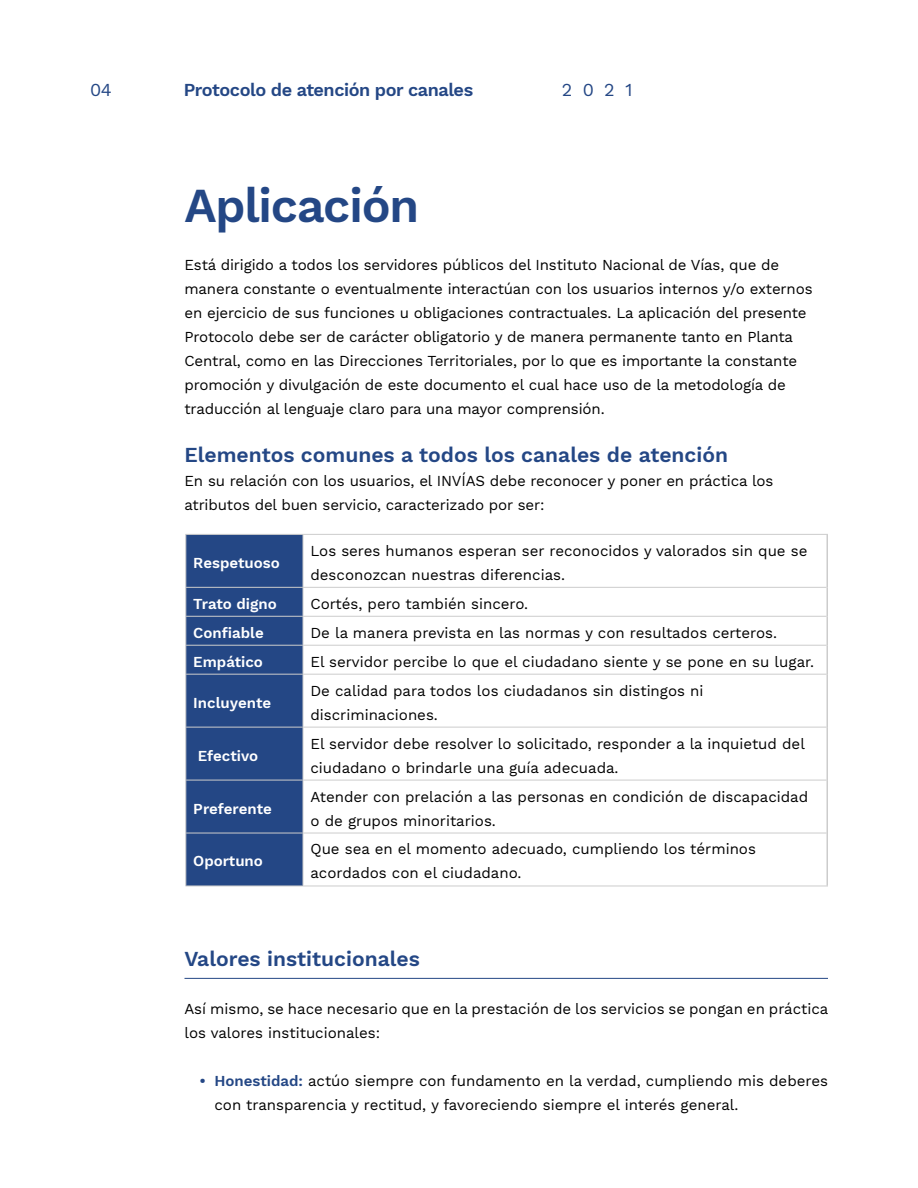
<style>
.page{position:relative;width:918px;height:1188px;background:#fff}
.page>*{position:absolute;margin:0;border:0;box-sizing:border-box;transform-origin:0 0}
.t1{font:600 48px "Work Sans";letter-spacing:-.025em;color:#244785}
.t2{font:600 21px "Work Sans";color:#244785}
.t3{font:600 18px "Work Sans";letter-spacing:-.025em;color:#244785}
.t4{font:18px "Work Sans";letter-spacing:.58em;color:#244785}
.t5{font:15px/24px "Work Sans";color:#000}
.t6{font:600 15px "Work Sans";color:#fff}
.s1{font-weight:600;color:#244785}
</style>
<div class="page">
<hr style="left:303px;top:534px;width:525px;height:1px;background:#ccc">
<hr style="left:303px;top:587px;width:523px;height:1px;background:#ccc">
<hr style="left:303px;top:616px;width:523px;height:1px;background:#ccc">
<hr style="left:303px;top:645px;width:523px;height:1px;background:#ccc">
<div style="left:185px;top:534px;width:119px;height:352px;background:#244785"></div>
<hr style="left:185px;top:674px;width:118px;height:1px;background:#ccc">
<hr style="left:185px;top:675px;width:1px;height:52px;background:#ccc">
<hr style="left:303px;top:674px;width:523px;height:1px;background:#ccc">
<hr style="left:303px;top:675px;width:1px;height:52px;background:#ccc">
<hr style="left:185px;top:727px;width:118px;height:1px;background:#ccc">
<hr style="left:185px;top:727px;width:1px;height:53px;background:#ccc">
<hr style="left:303px;top:727px;width:523px;height:1px;background:#ccc">
<hr style="left:303px;top:727px;width:1px;height:53px;background:#ccc">
<hr style="left:185px;top:780px;width:118px;height:1px;background:#ccc">
<hr style="left:185px;top:780px;width:1px;height:53px;background:#ccc">
<hr style="left:303px;top:780px;width:523px;height:1px;background:#ccc">
<hr style="left:303px;top:780px;width:1px;height:53px;background:#ccc">
<hr style="left:185px;top:833px;width:118px;height:1px;background:#ccc">
<hr style="left:185px;top:833px;width:1px;height:53px;background:#ccc">
<hr style="left:303px;top:833px;width:523px;height:1px;background:#ccc">
<hr style="left:303px;top:833px;width:1px;height:53px;background:#ccc">
<hr style="left:185px;top:886px;width:118px;height:1px;background:#ccc">
<hr style="left:303px;top:886px;width:525px;height:1px;background:#ccc">
<hr style="left:826px;top:535px;width:2px;height:52px;background:#ccc">
<hr style="left:826px;top:587px;width:2px;height:29px;background:#ccc">
<hr style="left:826px;top:616px;width:2px;height:29px;background:#ccc">
<hr style="left:826px;top:645px;width:2px;height:29px;background:#ccc">
<hr style="left:826px;top:674px;width:2px;height:53px;background:#ccc">
<hr style="left:826px;top:727px;width:2px;height:53px;background:#ccc">
<hr style="left:826px;top:780px;width:2px;height:53px;background:#ccc">
<hr style="left:826px;top:833px;width:2px;height:53px;background:#ccc">
<hr style="left:184px;top:978px;width:644px;height:1px;background:#244785">
<p class="t4" style="left:90px;top:79px;width:23px">04</p>
<p class="t3" style="left:184px;top:80px;width:291px">Protocolo de atención por canales</p>
<p class="t4" style="left:562px;top:79px;width:72px">2021</p>
<h1 class="t1" style="left:184px;top:178px;width:236px">Aplicación</h1>
<p class="t5" style="left:184px;top:254px;width:630px">Está dirigido a todos los servidores públicos del Instituto Nacional de Vías, que de manera constante o eventualmente interactúan con los usuarios internos y/o externos en ejercicio de sus funciones u obligaciones contractuales. La aplicación del presente Protocolo debe ser de carácter obligatorio y de manera permanente tanto en Planta Central, como en las Direcciones Territoriales, por lo que es importante la constante promoción y divulgación de este documento el cual hace uso de la metodología de traducción al lenguaje claro para una mayor comprensión.</p>
<h2 class="t2" style="left:184px;top:443px;width:545px">Elementos comunes a todos los canales de atención</h2>
<p class="t5" style="left:184px;top:470px;width:590px">En su relación con los usuarios, el INVÍAS debe reconocer y poner en práctica los atributos del buen servicio, caracterizado por ser:</p>
<p class="t6" style="left:193px;top:554px;width:88px">Respetuoso</p>
<p class="t5" style="left:310px;top:539px;width:498px">Los seres humanos esperan ser reconocidos y valorados sin que se desconozcan nuestras diferencias.</p>
<p class="t6" style="left:193px;top:595px;width:85px">Trato digno</p>
<p class="t5" style="left:310px;top:592px;width:219px">Cortés, pero también sincero.</p>
<p class="t6" style="left:193px;top:624px;width:72px">Confiable</p>
<p class="t5" style="left:310px;top:621px;width:468px">De la manera prevista en las normas y con resultados certeros.</p>
<p class="t6" style="left:193px;top:653px;width:71px">Empático</p>
<p class="t5" style="left:310px;top:650px;width:505px">El servidor percibe lo que el ciudadano siente y se pone en su lugar.</p>
<p class="t6" style="left:193px;top:694px;width:79px">Incluyente</p>
<p class="t5" style="left:310px;top:679px;width:395px">De calidad para todos los ciudadanos sin distingos ni discriminaciones.</p>
<p class="t6" style="left:198px;top:747px;width:62px">Efectivo</p>
<p class="t6" style="left:193px;top:800px;width:80px">Preferente</p>
<p class="t6" style="left:193px;top:853px;width:71px">Oportuno</p>
<p class="t5" style="left:310px;top:732px;width:496px">El servidor debe resolver lo solicitado, responder a la inquietud del ciudadano o brindarle una guía adecuada.</p>
<p class="t5" style="left:310px;top:785px;width:499px">Atender con prelación a las personas en condición de discapacidad o de grupos minoritarios.</p>
<p class="t5" style="left:310px;top:838px;width:447px">Que sea en el momento adecuado, cumpliendo los términos acordados con el ciudadano.</p>
<h2 class="t2" style="left:184px;top:947px;width:237px">Valores institucionales</h2>
<p class="t5" style="left:184px;top:998px;width:645px">Así mismo, se hace necesario que en la prestación de los servicios se pongan en práctica los valores institucionales:</p>
<p class="t5" style="left:214px;top:1070px;width:615px;text-indent:-15px"><span class="s1">• Honestidad:</span> actúo siempre con fundamento en la verdad, cumpliendo mis deberes con transparencia y rectitud, y favoreciendo siempre el interés general.</p>
</div>
